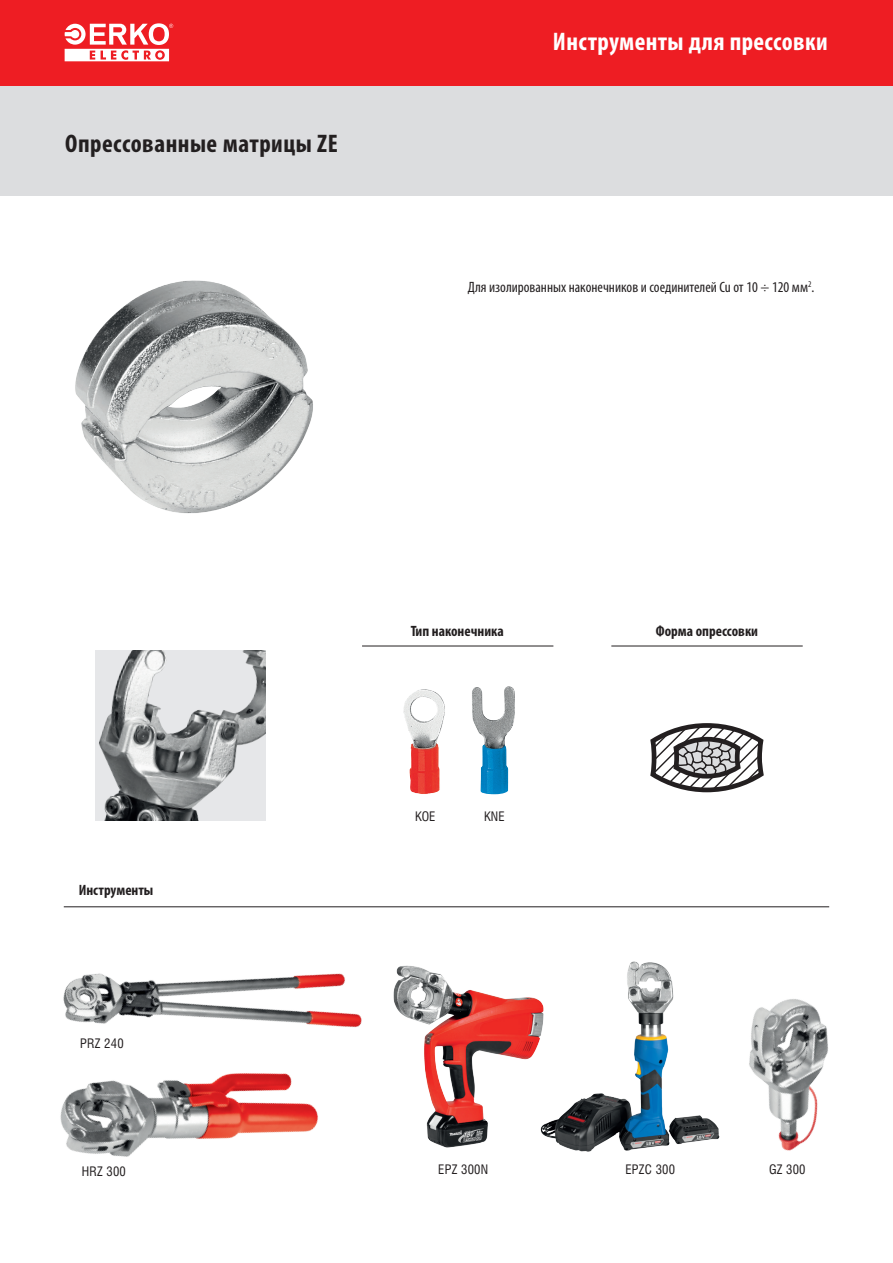
<style>
.page{position:relative;width:893px;height:1263px;background:#fff}
.page>*{position:absolute;margin:0;border:0;box-sizing:border-box;transform-origin:0 0}
.t1{font:700 condensed 25.5px "Myriad Pro";letter-spacing:.015em;color:#fff}
._1_NAZWY_TYTULY{font:700 condensed 25.5px "Myriad Pro";letter-spacing:.02em;color:#231f20}
._01_txt_praski{font:condensed 15px "Myriad Pro";color:#231f20}
._01_txt_praski-2{font:700 condensed 15px "Myriad Pro";color:#231f20}
._1_NAZWY_TYTULY-2{font:12px "Swis 721 Cn PL";letter-spacing:.015em;color:#231f20}
.wartosc_setki{font:12px "Swis 721 Cn PL";color:#231f20}
</style>
<div class="page">
<div style="left:0;top:85px;width:893px;height:111px;background:#dcdddf"></div>
<div style="left:0;top:0;width:893px;height:85px;background:#ee1d23"></div>
<svg style="left:65px;top:23px;width:108px;height:38px"></svg>
<img style="left:96px;top:651px;width:170px;height:170px">
<hr style="left:64px;top:906px;width:765px;height:1px;background:#231f20">
<img style="left:63px;top:973px;width:299px;height:55px">
<img style="left:60px;top:1073px;width:258px;height:84px">
<img style="left:393px;top:965px;width:147px;height:183px">
<img style="left:540px;top:961px;width:179px;height:191px">
<img style="left:749px;top:999px;width:79px;height:152px">
<hr style="left:362px;top:646px;width:191px;height:1px;background:#231f20">
<hr style="left:611px;top:646px;width:192px;height:1px;background:#231f20">
<img style="left:75px;top:280px;width:238px;height:234px">
<svg style="left:650px;top:723px;width:114px;height:70px"></svg>
<img style="left:403px;top:689px;width:42px;height:105px">
<img style="left:472px;top:686px;width:43px;height:108px">
<p class="_1_NAZWY_TYTULY" style="left:65px;top:130px;width:274px">Опрессованные матрицы ZE</p>
<h1 class="t1" style="left:553px;top:28px;width:276px">Инструменты для прессовки</h1>
<p class="_01_txt_praski" style="left:468px;top:279px;width:348px">Для изолированных наконечников и соединителей Cu от 10 ÷ 120 мм<sup>2</sup>.</p>
<p class="_01_txt_praski-2" style="left:79px;top:882px;width:76px">Инструменты</p>
<p class="_1_NAZWY_TYTULY-2" style="left:80px;top:1035px;width:45px">PRZ 240</p>
<p class="_01_txt_praski-2" style="left:411px;top:623px;width:95px">Тип наконечника</p>
<p class="_01_txt_praski-2" style="left:656px;top:623px;width:104px">Форма опрессовки</p>
<p class="wartosc_setki" style="left:415px;top:808px;width:22px">KOE</p>
<p class="wartosc_setki" style="left:484px;top:808px;width:22px">KNE</p>
<p class="_1_NAZWY_TYTULY-2" style="left:82px;top:1164px;width:46px">HRZ 300</p>
<p class="_1_NAZWY_TYTULY-2" style="left:438px;top:1162px;width:51px">EPZ 300N</p>
<p class="_1_NAZWY_TYTULY-2" style="left:625px;top:1162px;width:51px">EPZC 300</p>
<p class="_1_NAZWY_TYTULY-2" style="left:769px;top:1162px;width:38px">GZ 300</p>
</div>
